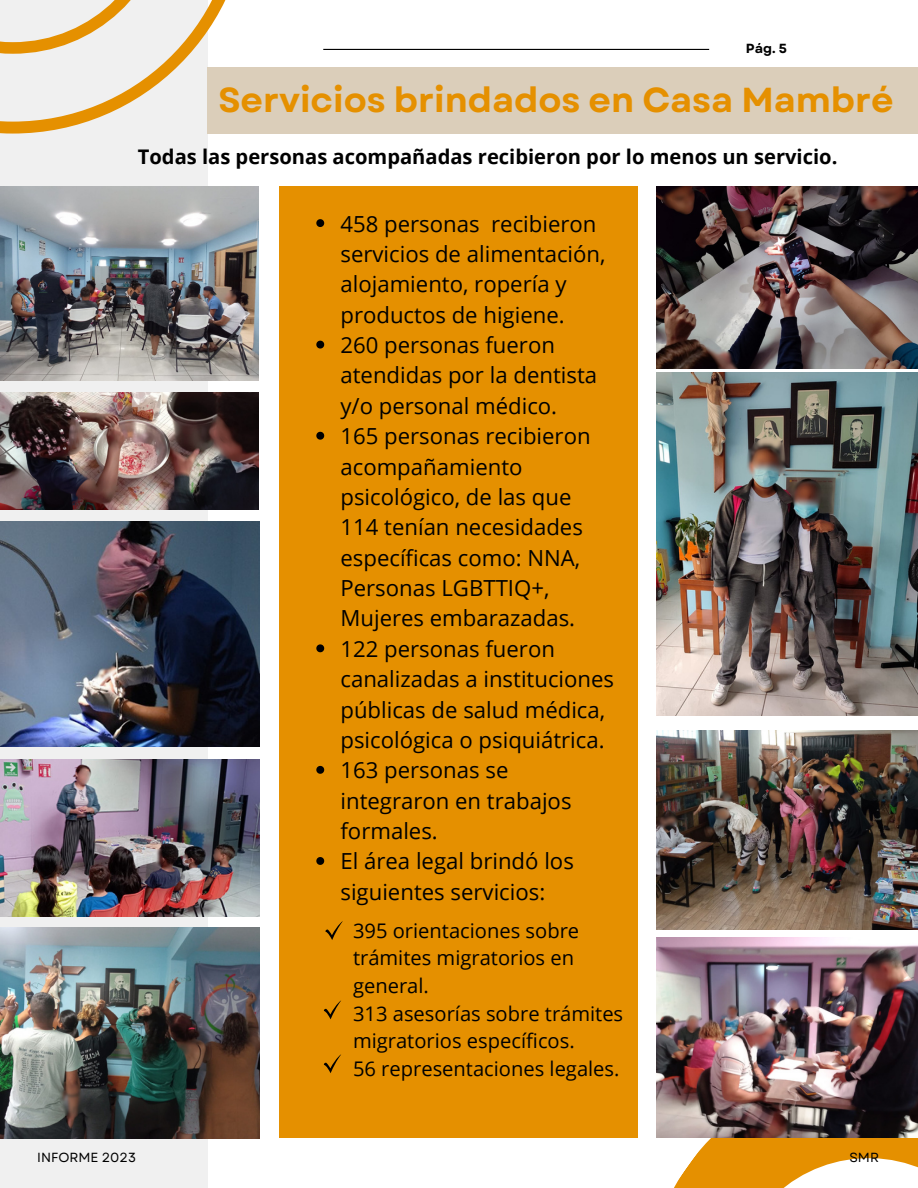
<style>
.page{position:relative;width:918px;height:1188px;background:#fff}
.page>*{position:absolute;margin:0;border:0;box-sizing:border-box;transform-origin:0 0}
.t1{font:700 34.65px "Garet";color:#e59000}
.t2{font:22.2px/30.3px "Open Sans";color:#000}
.t3{font:20.1px/27.6px "Open Sans";color:#000}
.t4{font:700 20.1px "Open Sans";color:#000}
.t5{font:13.2px "Garet";color:#000}
.t6{font:700 13.2px "Garet";color:#000}
</style>
<div class="page">
<div style="left:0;top:0;width:208px;height:1188px;background:#f0f0f0"></div>
<hr style="left:323px;top:49px;width:386px;height:1px;background:#000">
<svg style="left:656px;top:985px;width:262px;height:203px;fill:#e59000"></svg>
<div style="left:208px;top:67px;width:710px;height:67px;background:#dbceba"></div>
<svg style="left:0;top:0;width:226px;height:134px"></svg>
<img style="left:0;top:186px;width:259px;height:195px">
<img style="left:0;top:393px;width:259px;height:117px">
<img style="left:0;top:522px;width:259px;height:225px">
<img style="left:0;top:760px;width:259px;height:156px">
<img style="left:0;top:928px;width:260px;height:210px">
<img style="left:657px;top:186px;width:261px;height:183px">
<img style="left:657px;top:373px;width:261px;height:343px">
<img style="left:657px;top:731px;width:261px;height:199px">
<img style="left:657px;top:938px;width:261px;height:200px">
<div style="left:280px;top:186px;width:358px;height:952px;background:#e59000"></div>
<svg style="left:325px;top:921px;width:18px;height:19px"></svg>
<svg style="left:323px;top:1054px;width:18px;height:19px"></svg>
<svg style="left:323px;top:1000px;width:18px;height:19px"></svg>
<svg style="left:316px;top:219px;width:8px;height:8px"></svg>
<svg style="left:316px;top:341px;width:8px;height:8px"></svg>
<svg style="left:316px;top:432px;width:8px;height:8px"></svg>
<svg style="left:316px;top:644px;width:8px;height:8px"></svg>
<svg style="left:316px;top:766px;width:8px;height:8px"></svg>
<svg style="left:316px;top:857px;width:8px;height:8px"></svg>
<p class="t6" style="left:746px;top:39px;width:42px">Pág. 5</p>
<h1 class="t1" style="left:218px;top:75px;width:677px">Servicios brindados en Casa Mambré</h1>
<p class="t4" style="left:138px;top:143px;width:701px">Todas las personas acompañadas recibieron por lo menos un servicio.</p>
<p class="t2" style="left:340px;top:208px;width:267px">458 personas recibieron servicios de alimentación, alojamiento, ropería y productos de higiene.</p>
<p class="t2" style="left:340px;top:329px;width:258px">260 personas fueron atendidas por la dentista y/o personal médico.</p>
<h3 class="t2" style="left:340px;top:420px;width:252px">165 personas recibieron acompañamiento psicológico, de las que<br>114 tenían necesidades específicas como: NNA,<br>Personas LGBTTIQ+,<br>Mujeres embarazadas.</h3>
<p class="t2" style="left:340px;top:633px;width:275px">122 personas fueron canalizadas a instituciones públicas de salud médica, psicológica o psiquiátrica.</p>
<p class="t2" style="left:340px;top:755px;width:233px">163 personas se integraron en trabajos formales.</p>
<p class="t2" style="left:340px;top:846px;width:235px">El área legal brindó los siguientes servicios:</p>
<p class="t5" style="left:37px;top:1148px;width:100px">INFORME 2023</p>
<p class="t3" style="left:353px;top:916px;width:272px">395 orientaciones sobre trámites migratorios en general.<br>313 asesorías sobre trámites migratorios específicos.</p>
<p class="t3" style="left:353px;top:1054px;width:268px">56 representaciones legales.</p>
<p class="t5" style="left:849px;top:1148px;width:31px">SMR</p>
</div>
